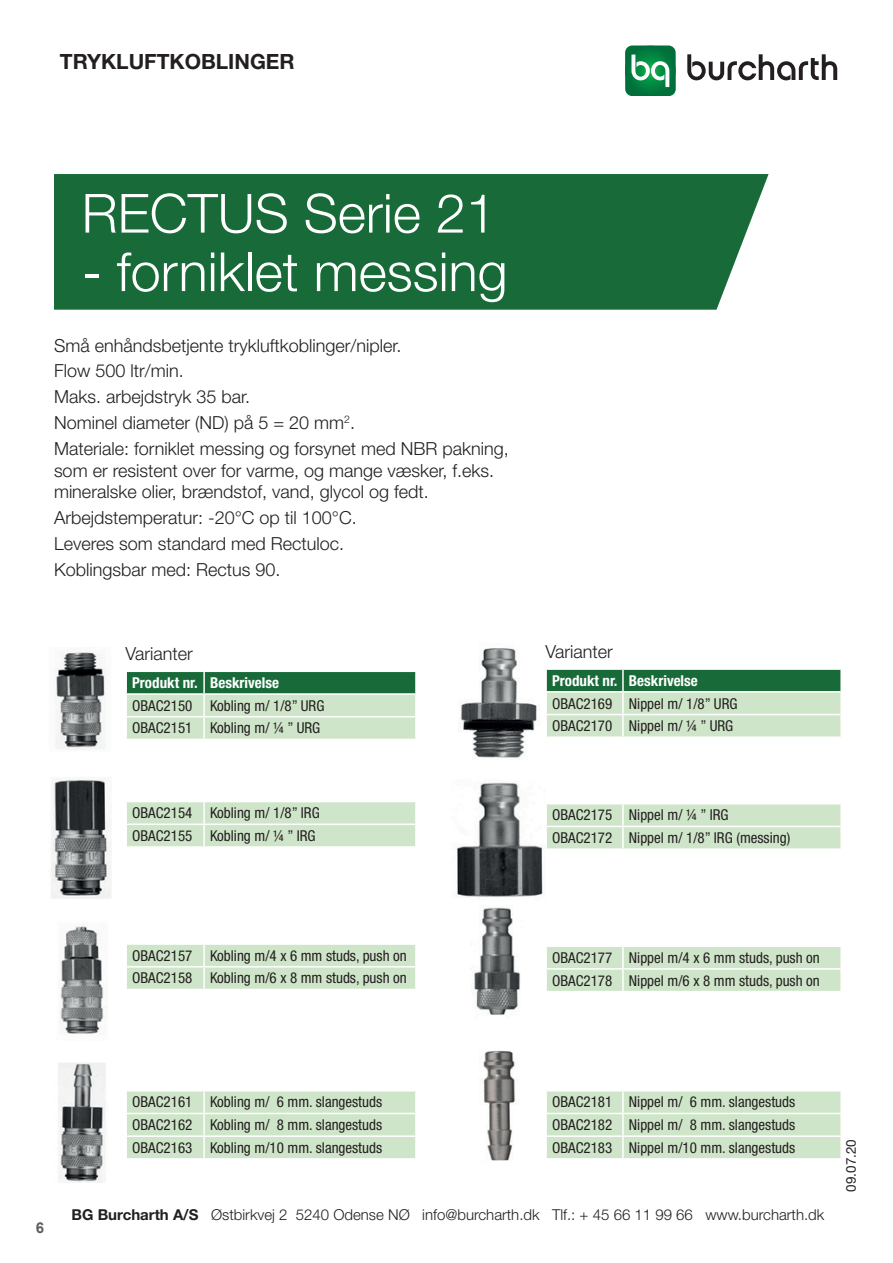
<style>
.page{position:relative;width:893px;height:1263px;background:#fff}
.page>*{position:absolute;margin:0;border:0;box-sizing:border-box;transform-origin:0 0}
.t1{font:300 54px "Helvetica Neue LT Std";color:#fff}
.t2{font:700 21px "Helvetica Neue LT Std";color:#231f20}
.t3{font:300 18px/25.8px "Helvetica Neue LT Std";color:#231f20}
.t4{font:condensed 15px/22.6px "Helvetica Neue LT Std";color:#231f20}
.t5{font:300 15px "Helvetica Neue LT Std";color:#231f20}
.t6{font:700 condensed 15px "Helvetica Neue LT Std";color:#fff}
.t7{font:700 15px "Arial";color:#5f5f62}
.t8{font:13.5px "Helvetica Neue LT Std";color:#231f20}
.s1{font-weight:700}
</style>
<div class="page">
<svg style="left:625px;top:45px;width:51px;height:51px;background:#349664"></svg>
<svg style="left:687px;top:54px;width:150px;height:26px"></svg>
<div style="left:54px;top:174px;width:715px;height:136px;background:#186b39"></div>
<img style="left:51px;top:647px;width:60px;height:535px">
<img style="left:456px;top:648px;width:89px;height:513px">
<div style="left:127px;top:672px;width:288px;height:21px;background:#186b39"></div>
<svg style="left:127px;top:695px;width:288px;height:463px"></svg>
<hr style="left:203px;top:672px;width:2px;height:21px;background:#fff">
<hr style="left:203px;top:695px;width:2px;height:21px;background:#fff">
<hr style="left:125px;top:716px;width:79px;height:1px;background:#fff">
<hr style="left:204px;top:716px;width:213px;height:1px;background:#fff">
<hr style="left:203px;top:717px;width:2px;height:22px;background:#fff">
<hr style="left:125px;top:739px;width:79px;height:1px;background:#fff">
<hr style="left:204px;top:739px;width:213px;height:1px;background:#fff">
<hr style="left:203px;top:740px;width:2px;height:61px;background:#fff">
<hr style="left:125px;top:801px;width:79px;height:1px;background:#fff">
<hr style="left:204px;top:801px;width:213px;height:1px;background:#fff">
<hr style="left:203px;top:802px;width:2px;height:21px;background:#fff">
<hr style="left:125px;top:823px;width:79px;height:2px;background:#fff">
<hr style="left:204px;top:823px;width:213px;height:2px;background:#fff">
<hr style="left:203px;top:825px;width:2px;height:21px;background:#fff">
<hr style="left:125px;top:846px;width:79px;height:2px;background:#fff">
<hr style="left:204px;top:846px;width:213px;height:2px;background:#fff">
<hr style="left:203px;top:848px;width:2px;height:95px;background:#fff">
<hr style="left:125px;top:943px;width:79px;height:2px;background:#fff">
<hr style="left:204px;top:943px;width:213px;height:2px;background:#fff">
<hr style="left:203px;top:945px;width:2px;height:21px;background:#fff">
<hr style="left:125px;top:966px;width:79px;height:1px;background:#fff">
<hr style="left:204px;top:966px;width:213px;height:1px;background:#fff">
<hr style="left:203px;top:967px;width:2px;height:22px;background:#fff">
<hr style="left:125px;top:989px;width:79px;height:1px;background:#fff">
<hr style="left:204px;top:989px;width:213px;height:1px;background:#fff">
<hr style="left:203px;top:990px;width:2px;height:100px;background:#fff">
<hr style="left:125px;top:1090px;width:79px;height:1px;background:#fff">
<hr style="left:204px;top:1090px;width:213px;height:1px;background:#fff">
<hr style="left:203px;top:1091px;width:2px;height:22px;background:#fff">
<hr style="left:125px;top:1113px;width:79px;height:1px;background:#fff">
<hr style="left:204px;top:1113px;width:213px;height:1px;background:#fff">
<hr style="left:203px;top:1114px;width:2px;height:21px;background:#fff">
<hr style="left:125px;top:1135px;width:79px;height:2px;background:#fff">
<hr style="left:204px;top:1135px;width:213px;height:2px;background:#fff">
<hr style="left:203px;top:1137px;width:2px;height:21px;background:#fff">
<div style="left:547px;top:670px;width:293px;height:21px;background:#186b39"></div>
<svg style="left:547px;top:692px;width:293px;height:466px"></svg>
<hr style="left:622px;top:670px;width:2px;height:21px;background:#fff">
<hr style="left:622px;top:692px;width:2px;height:22px;background:#fff">
<hr style="left:545px;top:714px;width:78px;height:1px;background:#fff">
<hr style="left:623px;top:714px;width:219px;height:1px;background:#fff">
<hr style="left:622px;top:715px;width:2px;height:21px;background:#fff">
<hr style="left:545px;top:736px;width:78px;height:2px;background:#fff">
<hr style="left:623px;top:736px;width:219px;height:2px;background:#fff">
<hr style="left:622px;top:738px;width:2px;height:65px;background:#fff">
<hr style="left:545px;top:803px;width:78px;height:1px;background:#fff">
<hr style="left:623px;top:803px;width:219px;height:1px;background:#fff">
<hr style="left:622px;top:804px;width:2px;height:22px;background:#fff">
<hr style="left:545px;top:826px;width:78px;height:1px;background:#fff">
<hr style="left:623px;top:826px;width:219px;height:1px;background:#fff">
<hr style="left:622px;top:827px;width:2px;height:21px;background:#fff">
<hr style="left:545px;top:848px;width:78px;height:2px;background:#fff">
<hr style="left:623px;top:848px;width:219px;height:2px;background:#fff">
<hr style="left:622px;top:850px;width:2px;height:95px;background:#fff">
<hr style="left:545px;top:945px;width:78px;height:2px;background:#fff">
<hr style="left:623px;top:945px;width:219px;height:2px;background:#fff">
<hr style="left:622px;top:947px;width:2px;height:21px;background:#fff">
<hr style="left:545px;top:968px;width:78px;height:2px;background:#fff">
<hr style="left:623px;top:968px;width:219px;height:2px;background:#fff">
<hr style="left:622px;top:970px;width:2px;height:21px;background:#fff">
<hr style="left:545px;top:991px;width:78px;height:1px;background:#fff">
<hr style="left:623px;top:991px;width:219px;height:1px;background:#fff">
<hr style="left:622px;top:992px;width:2px;height:98px;background:#fff">
<hr style="left:545px;top:1090px;width:78px;height:1px;background:#fff">
<hr style="left:623px;top:1090px;width:219px;height:1px;background:#fff">
<hr style="left:622px;top:1091px;width:2px;height:22px;background:#fff">
<hr style="left:545px;top:1113px;width:78px;height:1px;background:#fff">
<hr style="left:623px;top:1113px;width:219px;height:1px;background:#fff">
<hr style="left:622px;top:1114px;width:2px;height:21px;background:#fff">
<hr style="left:545px;top:1135px;width:78px;height:2px;background:#fff">
<hr style="left:623px;top:1135px;width:219px;height:2px;background:#fff">
<hr style="left:622px;top:1137px;width:2px;height:21px;background:#fff">
<h2 class="t2" style="left:60px;top:49px;width:236px">TRYKLUFTKOBLINGER</h2>
<h1 class="t1" style="left:82px;top:180px;width:416px">RECTUS Serie 21</h1>
<h1 class="t1" style="left:82px;top:239px;width:427px">- forniklet messing</h1>
<p class="t3" style="left:54px;top:332px;width:456px">Små enhåndsbetjente trykluftkoblinger/nipler.<br>Flow 500 ltr/min.<br>Maks. arbejdstryk 35 bar.<br>Nominel diameter (ND) på 5 = 20 mm<sup>2</sup>.<br>Materiale: forniklet messing og forsynet med NBR pakning,</p>
<p class="t3" style="left:54px;top:459px;width:442px;line-height:21.6px">som er resistent over for varme, og mange væsker, f.eks. mineralske olier, brændstof, vand, glycol og fedt.</p>
<p class="t3" style="left:54px;top:504px;width:304px">Arbejdstemperatur: -20°C op til 100°C.<br>Leveres som standard med Rectuloc.<br>Koblingsbar med: Rectus 90.</p>
<p class="t3" style="left:125px;top:641px;width:69px">Varianter</p>
<p class="t6" style="left:132px;top:674px;width:148px">Produkt nr. Beskrivelse</p>
<p class="t4" style="left:132px;top:694px;width:194px">OBAC2150 Kobling m/ 1/8” URG<br>OBAC2151 Kobling m/ ¼ ” URG</p>
<p class="t4" style="left:132px;top:801px;width:189px">OBAC2154 Kobling m/ 1/8” IRG<br>OBAC2155 Kobling m/ ¼ ” IRG</p>
<p class="t3" style="left:545px;top:638px;width:69px">Varianter</p>
<p class="t6" style="left:552px;top:671px;width:147px">Produkt nr. Beskrivelse</p>
<p class="t4" style="left:552px;top:692px;width:187px">OBAC2169 Nippel m/ 1/8” URG<br>OBAC2170 Nippel m/ ¼ ” URG</p>
<p class="t4" style="left:552px;top:804px;width:240px">OBAC2175 Nippel m/ ¼ ” IRG<br>OBAC2172 Nippel m/ 1/8” IRG (messing)</p>
<p class="t4" style="left:132px;top:944px;width:276px">OBAC2157 Kobling m/4 x 6 mm studs, push on<br>OBAC2158 Kobling m/6 x 8 mm studs, push on</p>
<p class="t4" style="left:552px;top:946px;width:269px">OBAC2177 Nippel m/4 x 6 mm studs, push on<br>OBAC2178 Nippel m/6 x 8 mm studs, push on</p>
<p class="t7" style="left:36px;top:1217px;width:10px">6</p>
<p class="t4" style="left:132px;top:1091px;width:251px;text-align:justify">OBAC2161 Kobling m/ 6 mm. slangestuds OBAC2162 Kobling m/ 8 mm. slangestuds OBAC2163 Kobling m/10 mm. slangestuds</p>
<p class="t4" style="left:552px;top:1091px;width:245px;text-align:justify">OBAC2181 Nippel m/ 6 mm. slangestuds OBAC2182 Nippel m/ 8 mm. slangestuds OBAC2183 Nippel m/10 mm. slangestuds</p>
<p class="t5" style="left:72px;top:1205px;width:754px"><span class="s1">BG Burcharth A/S</span> Østbirkvej 2 5240 Odense NØ info@burcharth.dk Tlf.: + 45 66 11 99 66 www.burcharth.dk</p>
<p class="t8" style="left:843px;top:1192px;width:54px;rotate:-90deg">09.07.20</p>
</div>
